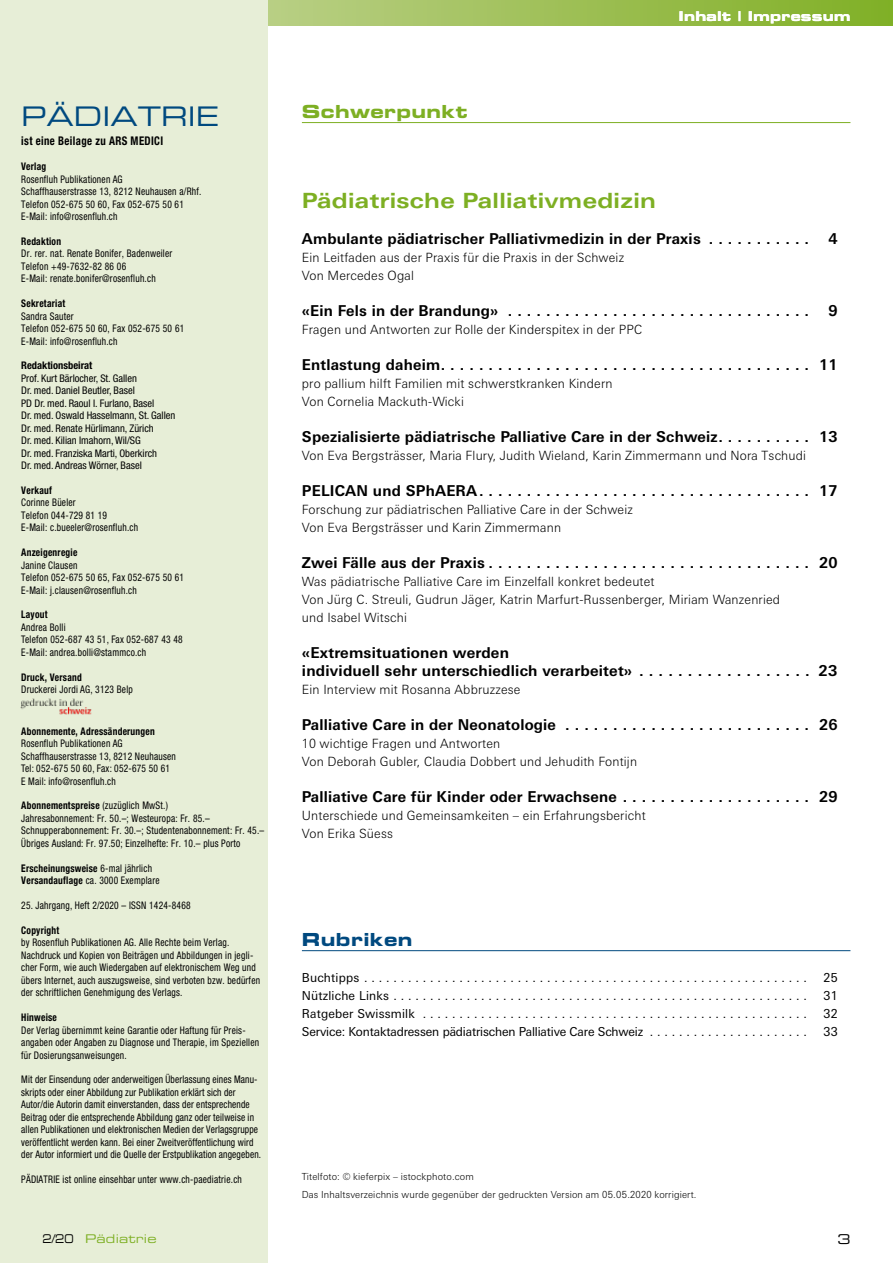
<style>
.page{position:relative;width:893px;height:1263px;background:#fff}
.page>*{position:absolute;margin:0;border:0;box-sizing:border-box;transform-origin:0 0}
.t1{font:27px "Eurostile Extended Two";color:#00497f}
.t2{font:700 21px "Linotype Univers Extd";letter-spacing:.015em;color:#7daf23}
.t3{font:18px "Eurostile Bold Extended Two";letter-spacing:.02em;color:#7daf23}
.t4{font:18px "Eurostile Bold Extended Two";letter-spacing:.02em;color:#00497f}
.t5{font:700 15px/18px "Linotype Univers Basic";letter-spacing:.015em;color:#000}
.t6{font:13.5px "Eurostile Bold Extended Two";letter-spacing:.02em;color:#fff}
.t7{font:13.5px "Eurostile Extended Two";color:#000}
.t8{font:300 12.75px/18px "Linotype Univers Basic";letter-spacing:.015em;color:#000}
.t9{font:12.3px "Linotype Univers Basic";letter-spacing:.015em;color:#000}
.t10{font:12.3px "Linotype Univers Basic";letter-spacing:-.01em;color:#000}
.t11{font:700 condensed 12px "Helvetica Neue";letter-spacing:.035em;color:#000;scale:.9 1}
.t12{font:12px "Eurostile Extended Two";letter-spacing:.02em;color:#7daf23}
.t13{font:condensed 10.5px/12.5px "Helvetica Neue";letter-spacing:.025em;color:#000;scale:.9 1}
.t14{font:condensed 10.5px/12.5px "Helvetica Neue";color:#000}
.t15{font:700 condensed 10.5px "Helvetica Neue";letter-spacing:.025em;color:#000;scale:.9 1}
.t16{font:700 condensed 10.5px/12.5px "Helvetica Neue";letter-spacing:.025em;color:#000;scale:.9 1}
.t17{font:700 condensed 10.5px "Helvetica Neue";color:#000}
.t18{font:300 9.75px/18px "Linotype Univers Basic";letter-spacing:.015em;color:#000}
.s1{font-weight:700}
.s2{font-weight:400}
.s3{color:#000}
</style>
<div class="page">
<svg style="left:268px;top:0;width:625px;height:26px;background:#9cbe54"></svg>
<div style="left:0;top:0;width:268px;height:1263px;background:#e7eed7"></div>
<hr style="left:302px;top:122px;width:548px;height:1px;background:#7daf23">
<hr style="left:302px;top:950px;width:548px;height:1px;background:#00497f">
<img style="left:20px;top:698px;width:72px;height:17px">
<h1 class="t1" style="left:21px;top:98px;width:199px">PÄDIATRIE</h1>
<p class="t11" style="left:21px;top:134px;width:159px">ist eine Beilage zu ARS MEDICI</p>
<p class="t15" style="left:21px;top:160px;width:29px">Verlag</p>
<p class="t13" style="left:21px;top:173px;width:202px">Rosenfluh Publikationen AG<br>Schaffhauserstrasse 13, 8212 Neuhausen a/Rhf.<br>Telefon 052-675 50 60, Fax 052-675 50 61<br>E-Mail: info@rosenfluh.ch</p>
<p class="t15" style="left:21px;top:235px;width:46px">Redaktion</p>
<p class="t13" style="left:21px;top:247px;width:169px">Dr. rer. nat. Renate Bonifer, Badenweiler<br>Telefon +49-7632-82 86 06<br>E-Mail: renate.bonifer@rosenfluh.ch</p>
<p class="t15" style="left:21px;top:297px;width:50px">Sekretariat</p>
<p class="t13" style="left:21px;top:310px;width:183px">Sandra Sauter<br>Telefon 052-675 50 60, Fax 052-675 50 61<br>E-Mail: info@rosenfluh.ch</p>
<p class="t17" style="left:21px;top:359px;width:73px">Redaktionsbeirat</p>
<p class="t14" style="left:21px;top:372px;width:156px">Prof. Kurt Bärlocher, St. Gallen<br>Dr. med. Daniel Beutler, Basel<br>PD Dr. med. Raoul I. Furlano, Basel<br>Dr. med. Oswald Hasselmann, St. Gallen Dr. med. Renate Hürlimann, Zürich<br>Dr. med. Kilian Imahorn, Wil/SG<br>Dr. med. Franziska Marti, Oberkirch<br>Dr. med. Andreas Wörner, Basel</p>
<p class="t15" style="left:21px;top:484px;width:36px">Verkauf</p>
<p class="t13" style="left:21px;top:496px;width:131px">Corinne Büeler<br>Telefon 044-729 81 19<br>E-Mail: c.bueeler@rosenfluh.ch</p>
<p class="t15" style="left:21px;top:546px;width:64px">Anzeigenregie</p>
<p class="t13" style="left:21px;top:559px;width:182px">Janine Clausen<br>Telefon 052-675 50 65, Fax 052-675 50 61<br>E-Mail: j.clausen@rosenfluh.ch</p>
<p class="t15" style="left:21px;top:608px;width:31px">Layout</p>
<p class="t13" style="left:21px;top:621px;width:181px">Andrea Bolli<br>Telefon 052-687 43 51, Fax 052-687 43 48<br>E-Mail: andrea.bolli@stammco.ch</p>
<p class="t15" style="left:21px;top:671px;width:69px">Druck, Versand</p>
<p class="t13" style="left:21px;top:683px;width:126px">Druckerei Jordi AG, 3123 Belp</p>
<p class="t15" style="left:21px;top:725px;width:150px">Abonnemente, Adressänderungen</p>
<p class="t13" style="left:21px;top:737px;width:173px">Rosenfluh Publikationen AG Schaffhauserstrasse 13, 8212 Neuhausen Tel: 052-675 50 60, Fax: 052-675 50 61<br>E Mail: info@rosenfluh.ch</p>
<p class="t13" style="left:21px;top:799px;width:271px"><span class="s1">Abonnementspreise</span> (zuzüglich MwSt.)<br>Jahresabonnement: Fr. 50.–; Westeuropa: Fr. 85.– Schnupperabonnement: Fr. 30.–; Studentenabonnement: Fr. 45.– Übriges Ausland: Fr. 97.50; Einzelhefte: Fr. 10.– plus Porto</p>
<p class="t16" style="left:21px;top:861px;width:155px">Erscheinungsweise <span class="s2">6-mal jährlich<br></span>Versandauflage <span class="s2">ca. 3000 Exemplare</span></p>
<p class="t13" style="left:21px;top:899px;width:190px">25. Jahrgang, Heft 2/2020 – ISSN 1424-8468</p>
<p class="t15" style="left:21px;top:924px;width:44px">Copyright</p>
<p class="t13" style="left:21px;top:936px;width:267px">by Rosenfluh Publikationen AG. Alle Rechte beim Verlag.<br>Nachdruck und Kopien von Beiträgen und Abbildungen in jegli&shy;cher Form, wie auch Wiedergaben auf elektronischem Weg und übers Internet, auch auszugsweise, sind verboten bzw. bedürfen der schriftlichen Genehmigung des Verlags.</p>
<p class="t15" style="left:21px;top:1011px;width:41px">Hinweise</p>
<p class="t13" style="left:21px;top:1023px;width:266px">Der Verlag übernimmt keine Garantie oder Haftung für Preis&shy;angaben oder Angaben zu Diagnose und Therapie, im Speziellen für Dosierungsanweisungen.</p>
<p class="t13" style="left:21px;top:1073px;width:268px">Mit der Einsendung oder anderweitigen Überlassung eines Manu&shy;skripts oder einer Abbildung zur Publikation erklärt sich der Autor/die Autorin damit einverstanden, dass der entsprechende Beitrag oder die entsprechende Abbildung ganz oder teilweise in allen Publikationen und elektronischen Medien der Verlagsgruppe veröffentlicht werden kann. Bei einer Zweitveröffentlichung wird der Autor informiert und die Quelle der Erstpublikation angegeben.</p>
<p class="t13" style="left:21px;top:1173px;width:247px">PÄDIATRIE ist online einsehbar unter www.ch-paediatrie.ch</p>
<h3 class="t3" style="left:302px;top:99px;width:167px">Schwerpunkt</h3>
<p class="t6" style="left:678px;top:7px;width:174px">Inhalt | Impressum</p>
<h2 class="t2" style="left:302px;top:188px;width:356px">Pädiatrische Palliativmedizin</h2>
<h3 class="t5" style="left:302px;top:229px;width:499px">Ambulante pädiatrischer Palliativmedizin in der Praxis . . . . . . . . . .</h3>
<h3 class="t5" style="left:828px;top:229px;width:11px">4</h3>
<p class="t8" style="left:302px;top:248px;width:324px">Ein Leitfaden aus der Praxis für die Praxis in der Schweiz<br>Von Mercedes Ogal</p>
<h3 class="t5" style="left:302px;top:301px;width:499px">«Ein Fels in der Brandung» . . . . . . . . . . . . . . . . . . . . . . . . . . . . . . .</h3>
<h3 class="t5" style="left:828px;top:301px;width:11px">9</h3>
<p class="t8" style="left:302px;top:320px;width:342px">Fragen und Antworten zur Rolle der Kinderspitex in der PPC</p>
<h3 class="t5" style="left:302px;top:355px;width:499px">Entlastung daheim . . . . . . . . . . . . . . . . . . . . . . . . . . . . . . . . . . . . . .</h3>
<h3 class="t5" style="left:819px;top:355px;width:20px">11</h3>
<p class="t8" style="left:302px;top:374px;width:312px">pro pallium hilft Familien mit schwerstkranken Kindern<br>Von Cornelia Mackuth-Wicki</p>
<h3 class="t5" style="left:302px;top:427px;width:499px">Spezialisierte pädiatrische Palliative Care in der Schweiz . . . . . . . . .</h3>
<h3 class="t5" style="left:819px;top:427px;width:20px">13</h3>
<p class="t8" style="left:302px;top:446px;width:506px">Von Eva Bergsträsser, Maria Flury, Judith Wieland, Karin Zimmermann und Nora Tschudi</p>
<h3 class="t5" style="left:302px;top:481px;width:499px">PELICAN und SPhAERA . . . . . . . . . . . . . . . . . . . . . . . . . . . . . . . . . .</h3>
<h3 class="t5" style="left:819px;top:481px;width:20px">17</h3>
<p class="t8" style="left:302px;top:500px;width:332px">Forschung zur pädiatrischen Palliative Care in der Schweiz<br>Von Eva Bergsträsser und Karin Zimmermann</p>
<h3 class="t5" style="left:302px;top:553px;width:499px">Zwei Fälle aus der Praxis . . . . . . . . . . . . . . . . . . . . . . . . . . . . . . . . .</h3>
<h3 class="t5" style="left:819px;top:553px;width:20px">20</h3>
<p class="t8" style="left:302px;top:572px;width:480px">Was pädiatrische Palliative Care im Einzelfall konkret bedeutet<br>Von Jürg C. Streuli, Gudrun Jäger, Katrin Marfurt-Russenberger, Miriam Wanzenried und Isabel Witschi</p>
<h3 class="t5" style="left:302px;top:643px;width:537px">«Extremsituationen werden<br>individuell sehr unterschiedlich verarbeitet» . . . . . . . . . . . . . . . . . 23</h3>
<p class="t8" style="left:302px;top:680px;width:220px">Ein Interview mit Rosanna Abbruzzese</p>
<h3 class="t5" style="left:302px;top:715px;width:499px">Palliative Care in der Neonatologie . . . . . . . . . . . . . . . . . . . . . . . . .</h3>
<h3 class="t5" style="left:819px;top:715px;width:20px">26</h3>
<p class="t8" style="left:302px;top:734px;width:337px">10 wichtige Fragen und Antworten<br>Von Deborah Gubler, Claudia Dobbert und Jehudith Fontijn</p>
<h3 class="t5" style="left:302px;top:787px;width:499px">Palliative Care für Kinder oder Erwachsene . . . . . . . . . . . . . . . . . . .</h3>
<h3 class="t5" style="left:819px;top:787px;width:20px">29</h3>
<p class="t8" style="left:302px;top:806px;width:345px">Unterschiede und Gemeinsamkeiten – ein Erfahrungsbericht<br>Von Erika Süess</p>
<h3 class="t4" style="left:302px;top:927px;width:112px">Rubriken</h3>
<p class="t9" style="left:302px;top:970px;width:507px">Buchtipps . . . . . . . . . . . . . . . . . . . . . . . . . . . . . . . . . . . . . . . . . . . . . . . . . . . . . . . . . . . . .</p>
<p class="t10" style="left:824px;top:970px;width:16px">25</p>
<p class="t9" style="left:302px;top:988px;width:507px">Nützliche Links . . . . . . . . . . . . . . . . . . . . . . . . . . . . . . . . . . . . . . . . . . . . . . . . . . . . . . . . .</p>
<p class="t10" style="left:824px;top:988px;width:16px">31</p>
<p class="t9" style="left:302px;top:1006px;width:507px">Ratgeber Swissmilk . . . . . . . . . . . . . . . . . . . . . . . . . . . . . . . . . . . . . . . . . . . . . . . . . . . . .</p>
<p class="t10" style="left:824px;top:1006px;width:16px">32</p>
<p class="t10" style="left:302px;top:1024px;width:507px">Service: Kontaktadressen pädiatrischen Palliative Care Schweiz . . . . . . . . . . . . . . . . . . . . . .</p>
<p class="t10" style="left:824px;top:1024px;width:16px">33</p>
<p class="t18" style="left:302px;top:1167px;width:396px">Titelfoto: © kieferpix – istockphoto.com<br>Das Inhaltsverzeichnis wurde gegenüber der gedruckten Version am 05.05.2020 korrigiert.</p>
<p class="t12" style="left:43px;top:1230px;width:116px"><span class="s3">2/20</span> Pädiatrie</p>
<p class="t7" style="left:837px;top:1230px;width:15px">3</p>
</div>
